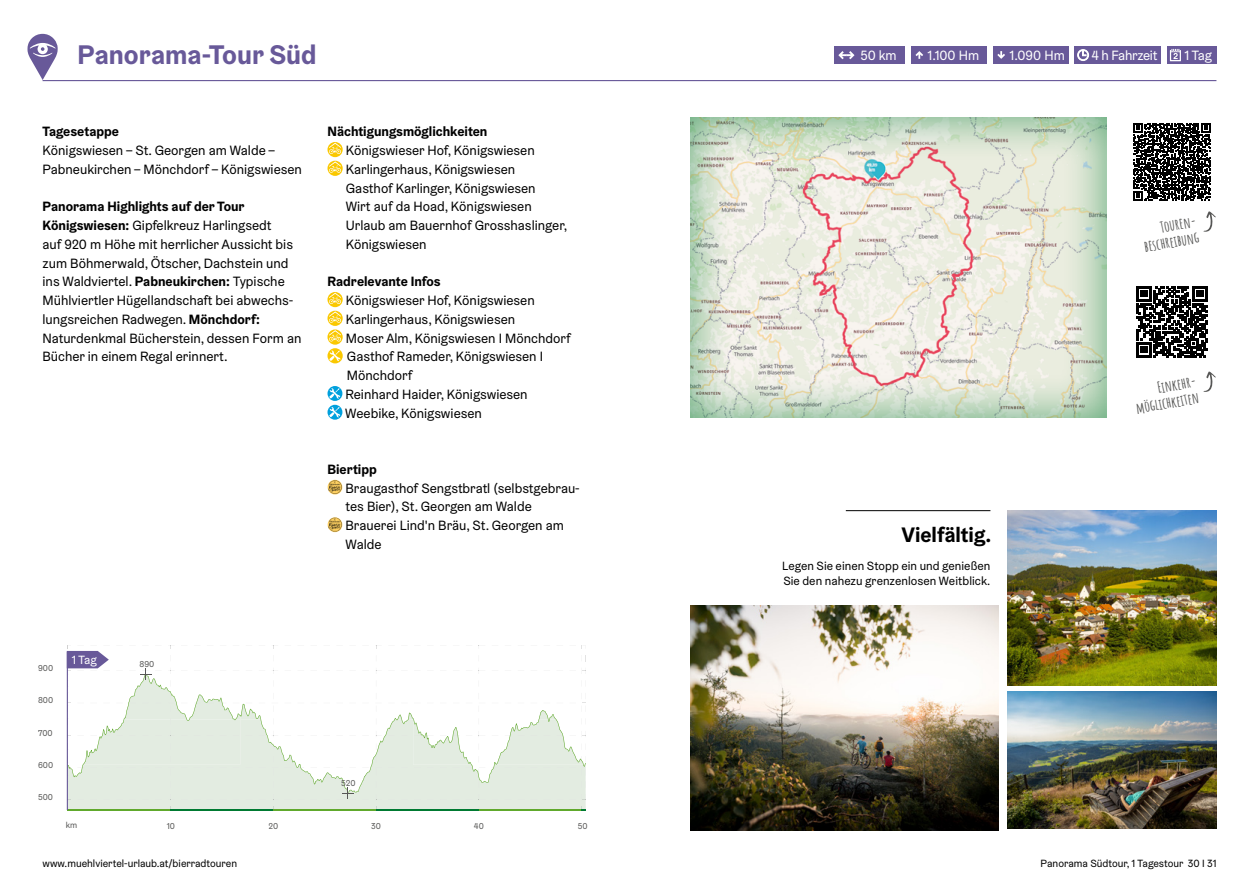
<style>
.page{position:relative;width:1259px;height:893px;background:#fff}
.page>*{position:absolute;margin:0;border:0;box-sizing:border-box;transform-origin:0 0}
.t1{font:700 27px "Graebenbach OE";color:#685999}
.t2{font:700 21px "Graebenbach OE";color:#000}
.t3{font:700 15px/16.5px "Amatic SC";color:#575756;text-align:right}
.t4{font:13.5px/18.8px "Graebenbach OE";color:#000}
.t5{font:700 13.5px "Graebenbach OE";color:#000}
.t6{font:13.5px "Graebenbach OE";letter-spacing:-.01em;color:#fff}
.t7{font:12px/15px "Graebenbach OE";letter-spacing:.005em;color:#000}
.t8{font:12px "Graebenbach OE";color:#fff}
.t9{font:10.5px "Graebenbach OE";color:#000}
.t10{font:8.55px "Graebenbach OE";color:#575756}
.s1{font-weight:700}
</style>
<div class="page">
<svg style="left:327px;top:142px;width:16px;height:15px"></svg>
<svg style="left:329px;top:143px;width:12px;height:11px"></svg>
<svg style="left:327px;top:161px;width:16px;height:15px"></svg>
<svg style="left:329px;top:161px;width:12px;height:12px"></svg>
<svg style="left:327px;top:292px;width:16px;height:15px"></svg>
<svg style="left:329px;top:293px;width:12px;height:11px"></svg>
<svg style="left:327px;top:311px;width:16px;height:15px"></svg>
<svg style="left:329px;top:311px;width:12px;height:12px"></svg>
<svg style="left:327px;top:329px;width:16px;height:16px"></svg>
<svg style="left:329px;top:330px;width:12px;height:11px"></svg>
<svg style="left:327px;top:348px;width:16px;height:15px"></svg>
<svg style="left:329px;top:350px;width:12px;height:11px"></svg>
<svg style="left:327px;top:386px;width:15px;height:15px"></svg>
<svg style="left:329px;top:388px;width:11px;height:11px"></svg>
<svg style="left:327px;top:405px;width:15px;height:15px"></svg>
<svg style="left:329px;top:407px;width:11px;height:11px"></svg>
<img style="left:327px;top:480px;width:15px;height:15px;border-radius:7px">
<img style="left:327px;top:517px;width:15px;height:15px;border-radius:7px">
<svg style="left:1133px;top:123px;width:77px;height:78px"></svg>
<svg style="left:1203px;top:211px;width:13px;height:21px"></svg>
<div style="left:689px;top:104px;width:426px;height:325px;background:#007a31;opacity:.64"></div>
<hr style="left:43px;top:80px;width:1173px;height:1px;background:#685999">
<div style="left:834px;top:46px;width:71px;height:18px;background:#685999"></div>
<svg style="left:838px;top:51px;width:16px;height:8px"></svg>
<div style="left:910px;top:46px;width:76px;height:18px;background:#685999"></div>
<svg style="left:915px;top:51px;width:8px;height:8px"></svg>
<div style="left:992px;top:46px;width:76px;height:18px;background:#685999"></div>
<svg style="left:997px;top:51px;width:8px;height:8px"></svg>
<div style="left:1074px;top:46px;width:86px;height:18px;background:#685999"></div>
<svg style="left:1077px;top:49px;width:12px;height:12px"></svg>
<div style="left:1166px;top:46px;width:50px;height:18px;background:#685999"></div>
<svg style="left:1170px;top:49px;width:11px;height:12px"></svg>
<div style="left:68px;top:801px;width:518px;height:8px;background:#e3ece1"></div>
<svg style="left:479px;top:807px;width:6px;height:2px"></svg>
<svg style="left:375px;top:807px;width:7px;height:2px"></svg>
<svg style="left:272px;top:807px;width:6px;height:2px"></svg>
<svg style="left:168px;top:807px;width:7px;height:2px"></svg>
<hr style="left:68px;top:809px;width:104px;height:2px;background:#60a92c">
<hr style="left:170px;top:809px;width:103px;height:2px;background:#007a31">
<hr style="left:273px;top:809px;width:103px;height:2px;background:#60a92c">
<hr style="left:376px;top:809px;width:103px;height:2px;background:#007a31">
<hr style="left:479px;top:809px;width:102px;height:2px;background:#60a92c">
<svg style="left:569px;top:807px;width:17px;height:4px"></svg>
<img style="left:690px;top:606px;width:308px;height:224px">
<img style="left:1007px;top:692px;width:209px;height:137px">
<img style="left:1007px;top:510px;width:209px;height:175px">
<svg style="left:27px;top:34px;width:31px;height:46px"></svg>
<hr style="left:67px;top:652px;width:1px;height:158px;background:#685999">
<svg style="left:67px;top:645px;width:519px;height:156px"></svg>
<hr style="left:846px;top:510px;width:144px;height:1px;background:#000">
<svg style="left:1136px;top:286px;width:71px;height:71px"></svg>
<svg style="left:1203px;top:371px;width:13px;height:21px"></svg>
<h1 class="t1" style="left:78px;top:37px;width:240px">Panorama-Tour Süd</h1>
<p class="t6" style="left:860px;top:46px;width:38px">50 km</p>
<p class="t6" style="left:927px;top:46px;width:53px">1.100 Hm</p>
<p class="t6" style="left:1009px;top:46px;width:57px">1.090 Hm</p>
<p class="t6" style="left:1091px;top:46px;width:68px">4 h Fahrzeit</p>
<p class="t6" style="left:1184px;top:46px;width:29px">1 Tag</p>
<p class="t5" style="left:43px;top:123px;width:78px">Tagesetappe</p>
<p class="t4" style="left:43px;top:141px;width:261px">Königswiesen – St. Georgen am Walde –<br>Pabneukirchen – Mönchdorf – Königswiesen</p>
<p class="t4" style="left:43px;top:197px;width:260px"><span class="s1">Panorama Highlights auf der Tour Königswiesen:</span> Gipfelkreuz Harlingsedt<br>auf 920 m Höhe mit herrlicher Aussicht bis zum Böhmerwald, Ötscher, Dachstein und ins Waldviertel. <span class="s1">Pabneukirchen:</span> Typische Mühlviertler Hügellandschaft bei abwechs&shy;lungsreichen Radwegen. <span class="s1">Mönchdorf:<br></span>Naturdenkmal Bücherstein, dessen Form an Bücher in einem Regal erinnert.</p>
<p class="t5" style="left:327px;top:123px;width:161px">Nächtigungsmöglichkeiten</p>
<p class="t4" style="left:346px;top:141px;width:223px">Königswieser Hof, Königswiesen<br>Karlingerhaus, Königswiesen<br>Gasthof Karlinger, Königswiesen<br>Wirt auf da Hoad, Königswiesen<br>Urlaub am Bauernhof Grosshaslinger,<br>Königswiesen</p>
<p class="t5" style="left:327px;top:273px;width:115px">Radrelevante Infos</p>
<p class="t4" style="left:345px;top:291px;width:227px">Königswieser Hof, Königswiesen<br>Karlingerhaus, Königswiesen<br>Moser Alm, Königswiesen I Mönchdorf<br>Gasthof Rameder, Königswiesen I<br>Mönchdorf<br>Reinhard Haider, Königswiesen<br>Weebike, Königswiesen</p>
<p class="t5" style="left:327px;top:460px;width:51px">Biertipp</p>
<p class="t4" style="left:345px;top:478px;width:236px">Braugasthof Sengstbratl (selbstgebrau&shy;tes Bier), St. Georgen am Walde<br>Brauerei Lind'n Bräu, St. Georgen am<br>Walde</p>
<p class="t10" style="left:38px;top:663px;width:17px">900</p>
<p class="t10" style="left:38px;top:695px;width:17px">800</p>
<p class="t10" style="left:38px;top:727px;width:16px">700</p>
<p class="t10" style="left:38px;top:759px;width:17px">600</p>
<p class="t10" style="left:38px;top:792px;width:16px">500</p>
<p class="t8" style="left:72px;top:652px;width:27px">1 Tag</p>
<p class="t10" style="left:139px;top:659px;width:16px">890</p>
<p class="t10" style="left:341px;top:778px;width:16px">520</p>
<p class="t10" style="left:66px;top:820px;width:13px">km</p>
<p class="t10" style="left:167px;top:820px;width:10px">10</p>
<p class="t10" style="left:268px;top:820px;width:11px">20</p>
<p class="t10" style="left:371px;top:820px;width:11px">30</p>
<p class="t10" style="left:474px;top:820px;width:11px">40</p>
<p class="t10" style="left:578px;top:820px;width:11px">50</p>
<h2 class="t2" style="left:901px;top:521px;width:91px">Vielfältig.</h2>
<p class="t7" style="left:782px;top:558px;width:210px">Legen Sie einen Stopp ein und genießen<br>Sie den nahezu grenzenlosen Weitblick.</p>
<p class="t3" style="left:1139px;top:221px;width:59px;rotate:-10deg">Touren&shy;beschreibung</p>
<p class="t3" style="left:1131px;top:383px;width:67px;rotate:-10deg">Einkehr&shy;möglichkeiten</p>
<p class="t9" style="left:43px;top:856px;width:196px">www.muehlviertel-urlaub.at/bierradtouren</p>
<p class="t9" style="left:1040px;top:857px;width:177px">Panorama Südtour, 1 Tagestour 30 I 31</p>
</div>
